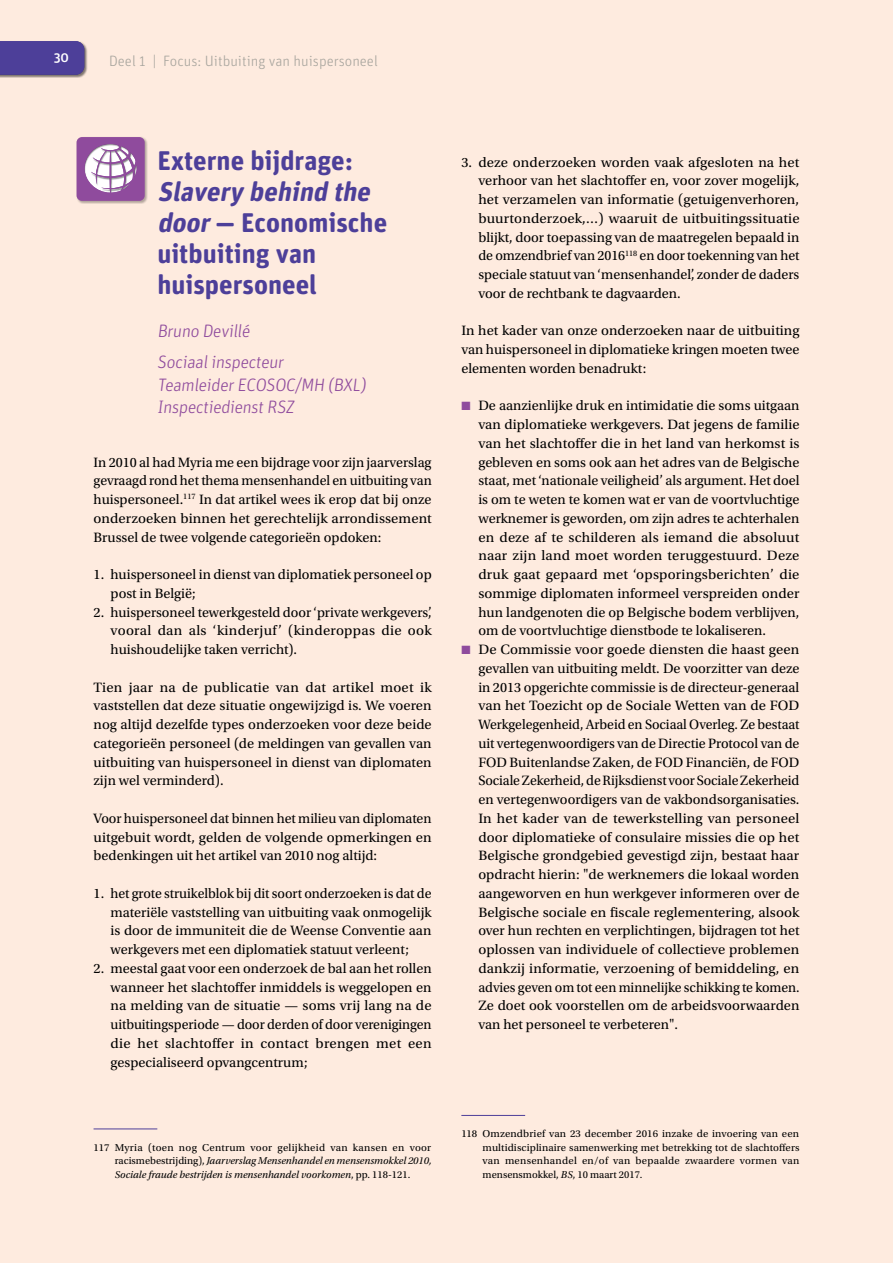
<style>
.page{position:relative;width:893px;height:1263px;background:#feebdf}
.page>*{position:absolute;margin:0;border:0;box-sizing:border-box;transform-origin:0 0}
.Contribution_extern{font:700 27px/31px "Unit Rounded OT";color:#4d3f99}
.Titles_x_x{font:300 18px "Unit Rounded OT";color:#8f4b9d}
.t1{font:300 15px "Unit Rounded OT";color:#a8a59e}
.Body{font:14.25px/18.8px "Utopia Std";color:#000;text-align:justify}
.t2{font:500 13.5px "Unit Rounded OT";color:#fff}
.Voetnoot{font:10.5px/13.5px "Utopia Std";letter-spacing:.005em;color:#000;text-align:justify}
.Voetnoot-2{font:italic 10.5px/13.5px "Utopia Std";color:#000;text-align:justify}
.s1{font-style:italic}
.s2{font-style:normal}
.s3{color:#8f4b9d}
</style>
<div class="page">
<div style="left:76px;top:136px;width:72px;height:68px;background:#000;opacity:.3"></div>
<div style="left:77px;top:137px;width:68px;height:64px;background:#8f4b9d;border-radius:5px"></div>
<div style="left:60px;top:125px;width:103px;height:70px;background:#000;opacity:.3"></div>
<div style="left:0;top:41px;width:88px;height:37px;background:#000;opacity:.3"></div>
<div style="left:0;top:41px;width:84px;height:34px;background:#4d3f99"></div>
<hr style="left:94px;top:1128px;width:63px;height:1px;background:#4d3f99">
<hr style="left:461px;top:1115px;width:64px;height:1px;background:#4d3f99">
<p class="t2" style="left:54px;top:49px;width:17px">30</p>
<p class="t1" style="left:109px;top:52px;width:270px">Deel 1 | Focus: Uitbuiting van huispersoneel</p>
<p class="Contribution_extern" style="left:157px;top:145px;width:231px">Externe bijdrage:<br><span class="s1">Slavery behind the door</span>— Economische uitbuiting van huispersoneel</p>
<p class="Titles_x_x" style="left:157px;top:321px;width:97px">Bruno Devillé</p>
<p class="Titles_x_x" style="left:157px;top:352px;width:130px">Sociaalinspecteur</p>
<p class="Titles_x_x" style="left:157px;top:374px;width:213px">Teamleider ECOSOC/MH (BXL)</p>
<p class="Titles_x_x" style="left:157px;top:397px;width:141px">InspectiedienstRSZ</p>
<p class="Body" style="left:94px;top:453px;width:340px">In 2010 al had Myria me een bijdrage voor zijn jaarverslag gevraagd rond het thema mensenhandel en uitbuiting van huispersoneel.<sup>117</sup> In dat artikel wees ik erop dat bij onze onderzoeken binnen het gerechtelijk arrondissement Brussel de twee volgende categorieën opdoken:</p>
<p class="Body" style="left:111px;top:565px;width:323px;text-indent:-17px">1. huispersoneel in dienst van diplomatiek personeel op post in België;</p>
<p class="Body" style="left:111px;top:603px;width:323px;text-indent:-17px">2. huispersoneel tewerkgesteld door ‘private werkgevers’, vooral dan als ‘kinderjuf’ (kinderoppas die ook huishoudelijke taken verricht).</p>
<p class="Body" style="left:94px;top:678px;width:340px">Tien jaar na de publicatie van dat artikel moet ik vaststellen dat deze situatie ongewijzigd is. We voeren nog altijd dezelfde types onderzoeken voor deze beide categorieën personeel (de meldingen van gevallen van uitbuiting van huispersoneel in dienst van diplomaten zijn wel verminderd).</p>
<p class="Body" style="left:94px;top:809px;width:340px">Voor huispersoneel dat binnen het milieu van diplomaten uitgebuit wordt, gelden de volgende opmerkingen en bedenkingen uit het artikel van 2010 nog altijd:</p>
<p class="Body" style="left:111px;top:884px;width:323px;text-indent:-17px">1. het grote struikelblok bij dit soort onderzoeken is dat de materiële vaststelling van uitbuiting vaak onmogelijk is door de immuniteit die de Weense Conventie aan werkgevers met een diplomatiek statuut verleent;</p>
<p class="Body" style="left:111px;top:959px;width:323px;text-indent:-17px">2. meestal gaat voor een onderzoek de bal aan het rollen wanneer het slachtoffer inmiddels is weggelopen en na melding van de situatie — soms vrij lang na de uitbuitingsperiode — door derden of door verenigingen die het slachtoffer in contact brengen met een gespecialiseerd opvangcentrum;</p>
<p class="Voetnoot-2" style="left:115px;top:1141px;width:318px;text-indent:-21px"><span class="s2">117 Myria (toen nog Centrum voor gelijkheid van kansen en voor racismebestrijding),</span> Jaarverslag Mensenhandel en mensensmokkel 2010, Sociale fraude bestrijden is mensenhandel voorkomen<span class="s2">, pp. 118-121.</span></p>
<p class="Body" style="left:478px;top:153px;width:323px;text-indent:-17px">3. deze onderzoeken worden vaak afgesloten na het verhoor van het slachtoffer en, voor zover mogelijk, het verzamelen van informatie (getuigenverhoren, buurtonderzoek,…) waaruit de uitbuitingssituatie blijkt, door toepassing van de maatregelen bepaald in de omzendbrief van 2016<sup>118</sup> en door toekenning van het speciale statuut van ‘mensenhandel’, zonder de daders voor de rechtbank te dagvaarden.</p>
<p class="Body" style="left:461px;top:322px;width:340px">In het kader van onze onderzoeken naar de uitbuiting van huispersoneel in diplomatieke kringen moeten twee elementen worden benadrukt:</p>
<p class="Body" style="left:478px;top:397px;width:323px;text-indent:-17px"><span class="s3">■</span> De aanzienlijke druk en intimidatie die soms uitgaan van diplomatieke werkgevers. Dat jegens de familie van het slachtoffer die in het land van herkomst is gebleven en soms ook aan het adres van de Belgische staat, met ‘nationale veiligheid’ als argument. Het doel is om te weten te komen wat er van de voortvluchtige werknemer is geworden, om zijn adres te achterhalen en deze af te schilderen als iemand die absoluut naar zijn land moet worden teruggestuurd. Deze druk gaat gepaard met ‘opsporingsberichten’ die sommige diplomaten informeel verspreiden onder hun landgenoten die op Belgische bodem verblijven, om de voortvluchtige dienstbode te lokaliseren.</p>
<p class="Body" style="left:478px;top:640px;width:323px;text-indent:-17px"><span class="s3">■</span> De Commissie voor goede diensten die haast geen gevallen van uitbuiting meldt. De voorzitter van deze in 2013 opgerichte commissie is de directeur-generaal van het Toezicht op de Sociale Wetten van de FOD Werkgelegenheid, Arbeid en Sociaal Overleg. Ze bestaat uit vertegenwoordigers van de Directie Protocol van de FOD Buitenlandse Zaken, de FOD Financiën, de FOD Sociale Zekerheid, de Rijksdienst voor Sociale Zekerheid en vertegenwoordigers van de vakbondsorganisaties.<br>In het kader van de tewerkstelling van personeel door diplomatieke of consulaire missies die op het Belgische grondgebied gevestigd zijn, bestaat haar opdracht hierin: "de werknemers die lokaal worden aangeworven en hun werkgever informeren over de Belgische sociale en fiscale reglementering, alsook over hun rechten en verplichtingen, bijdragen tot het oplossen van individuele of collectieve problemen dankzij informatie, verzoening of bemiddeling, en advies geven om tot een minnelijke schikking te komen.<br>Ze doet ook voorstellen om de arbeidsvoorwaarden van het personeel te verbeteren".</p>
<p class="Voetnoot" style="left:483px;top:1127px;width:318px;text-indent:-21px">118 Omzendbrief van 23 december 2016 inzake de invoering van een multidisciplinaire samenwerking met betrekking tot de slachtoffers van mensenhandel en/of van bepaalde zwaardere vormen van mensensmokkel, <span class="s1">BS</span>, 10 maart 2017.</p>
</div>
